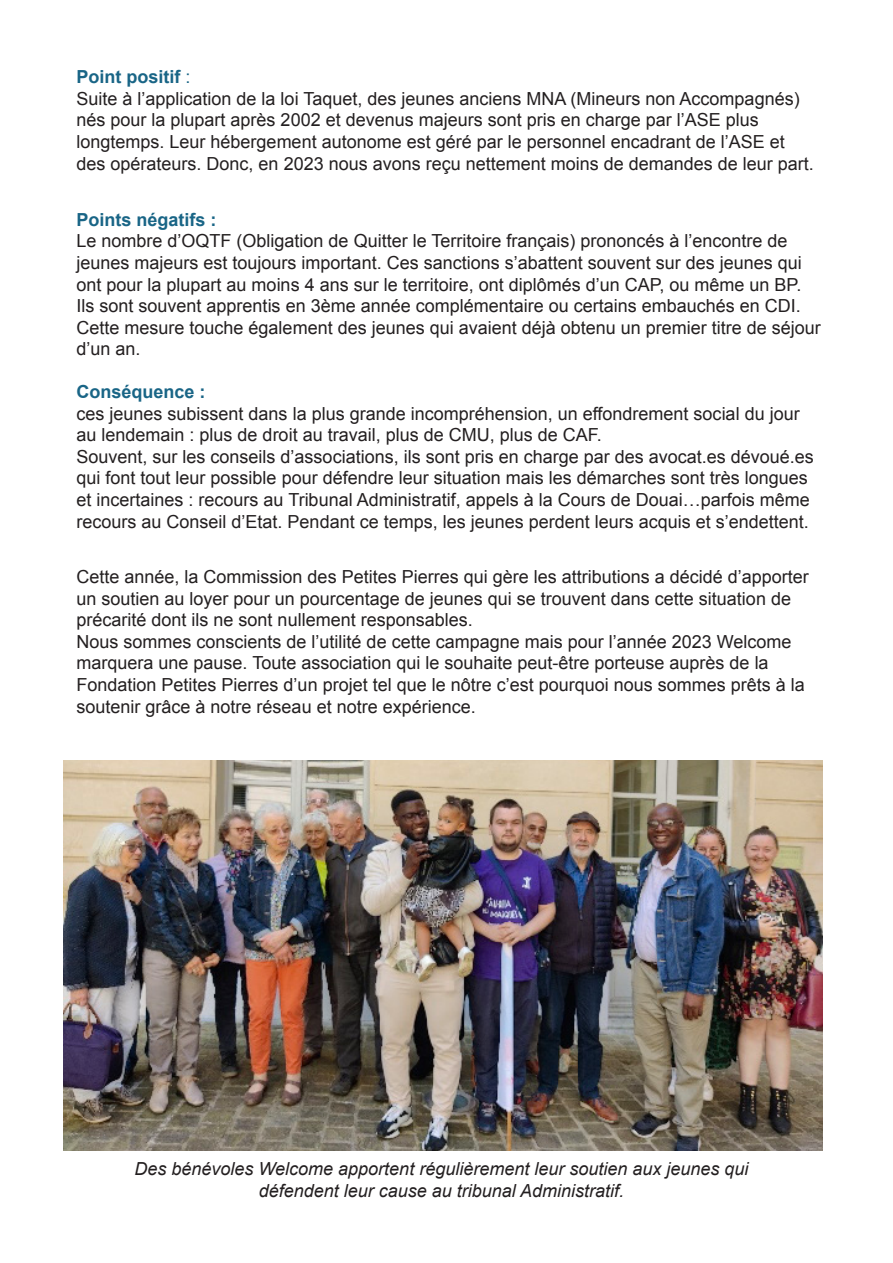
<style>
.page{position:relative;width:893px;height:1263px;background:#fff}
.page>*{position:absolute;margin:0;border:0;box-sizing:border-box;transform-origin:0 0}
.t1{font:18px/21.6px "Arial";color:#231f20}
.t2{font:italic 18px/21.6px "Arial";color:#231f20;text-align:center}
.t3{font:700 18px "Arial";color:#196586}
.s1{font-weight:400}
</style>
<div class="page">
<img style="left:63px;top:760px;width:759px;height:390px">
<p class="t3" style="left:77px;top:65px;width:115px">Point positif <span class="s1">:</span></p>
<p class="t1" style="left:77px;top:88px;width:739px">Suite à l’application de la loi Taquet, des jeunes anciens MNA (Mineurs non Accompagnés) nés pour la plupart après 2002 et devenus majeurs sont pris en charge par l’ASE plus longtemps. Leur hébergement autonome est géré par le personnel encadrant de l’ASE et des opérateurs. Donc, en 2023 nous avons reçu nettement moins de demandes de leur part.</p>
<p class="t3" style="left:77px;top:208px;width:142px">Points négatifs :</p>
<p class="t1" style="left:77px;top:230px;width:746px">Le nombre d’OQTF (Obligation de Quitter le Territoire français) prononcés à l’encontre de jeunes majeurs est toujours important. Ces sanctions s’abattent souvent sur des jeunes qui ont pour la plupart au moins 4 ans sur le territoire, ont diplômés d’un CAP, ou même un BP.<br>Ils sont souvent apprentis en 3ème année complémentaire ou certains embauchés en CDI.<br>Cette mesure touche également des jeunes qui avaient déjà obtenu un premier titre de séjour d’un an.</p>
<p class="t3" style="left:77px;top:380px;width:131px">Conséquence :</p>
<p class="t1" style="left:77px;top:403px;width:725px">ces jeunes subissent dans la plus grande incompréhension, un effondrement social du jour au lendemain : plus de droit au travail, plus de CMU, plus de CAF.</p>
<p class="t1" style="left:77px;top:446px;width:739px">Souvent, sur les conseils d’associations, ils sont pris en charge par des avocat.es dévoué.es qui font tout leur possible pour défendre leur situation mais les démarches sont très longues et incertaines : recours au Tribunal Administratif, appels à la Cours de Douai…parfois même recours au Conseil d’Etat. Pendant ce temps, les jeunes perdent leurs acquis et s’endettent.</p>
<p class="t1" style="left:77px;top:566px;width:734px">Cette année, la Commission des Petites Pierres qui gère les attributions a décidé d’apporter un soutien au loyer pour un pourcentage de jeunes qui se trouvent dans cette situation de précarité dont ils ne sont nullement responsables.</p>
<p class="t1" style="left:77px;top:631px;width:730px">Nous sommes conscients de l’utilité de cette campagne mais pour l’année 2023 Welcome marquera une pause. Toute association qui le souhaite peut-être porteuse auprès de la Fondation Petites Pierres d’un projet tel que le nôtre c’est pourquoi nous sommes prêts à la soutenir grâce à notre réseau et notre expérience.</p>
<p class="t2" style="left:134px;top:1158px;width:615px">Des bénévoles Welcome apportent régulièrement leur soutien aux jeunes qui défendent leur cause au tribunal Administratif.</p>
</div>
